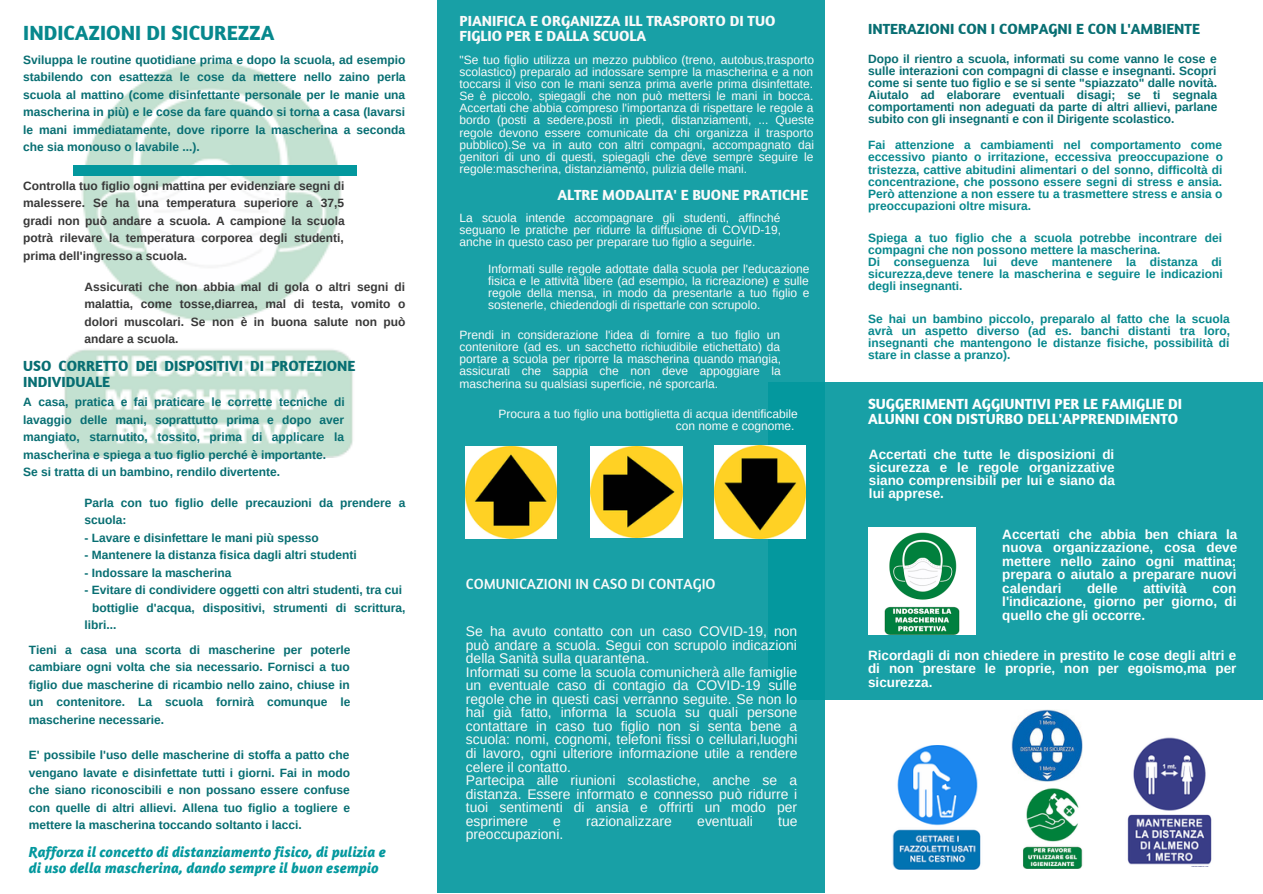
<style>
.page{position:relative;width:1263px;height:894px;background:#fff}
.page>*{position:absolute;margin:0;border:0;box-sizing:border-box;transform-origin:0 0}
.t1{font:700 21px "Amaranth";color:#07888d}
.t2{font:italic 700 15px/16.4px "Amaranth";color:#03989e}
.t3{font:700 15px/15.3px "Amaranth";color:#fafafa}
.t4{font:700 15px/15.3px "Amaranth";color:#076e72}
.t5{font:700 15px/15.3px "Amaranth";color:#fff}
.t6{font:15px "Amaranth";color:#fafafa}
.t7{font:13.95px/13.5px "Arimo";color:#fafafa}
.t8{font:700 13.5px/13.5px "Arimo";color:#fff;text-align:justify}
.t9{font:700 12px/17.5px "Arimo";color:#076e72;text-align:justify}
.t10{font:12px/12px "Arimo";color:#fafafa;text-align:justify}
.t11{font:700 12px/12px "Arimo";color:#07888d;text-align:justify}
.t12{font:700 12px/17.5px "Arimo";color:#383838;text-align:justify}
</style>
<div class="page">
<div style="left:437px;top:0;width:387px;height:892px;background:#18a0a6"></div>
<img style="left:64px;top:62px;width:293px;height:395px">
<div style="left:73px;top:165px;width:283px;height:10px;background:#03989e"></div>
<img style="left:466px;top:446px;width:91px;height:92px">
<svg style="left:768px;top:382px;width:495px;height:317px;background:#169fa5"></svg>
<img style="left:714px;top:445px;width:91px;height:93px">
<img style="left:591px;top:446px;width:92px;height:91px">
<img style="left:892px;top:745px;width:89px;height:123px">
<img style="left:1011px;top:709px;width:72px;height:72px">
<img style="left:869px;top:527px;width:107px;height:107px">
<img style="left:1023px;top:788px;width:60px;height:80px">
<img style="left:1127px;top:737px;width:85px;height:128px">
<h1 class="t1" style="left:23px;top:19px;width:253px">INDICAZIONI DI SICUREZZA</h1>
<p class="t9" style="left:23px;top:51px;width:384px">Sviluppa le routine quotidiane prima e dopo la scuola, ad esempio stabilendo con esattezza le cose da mettere nello zaino perla scuola al mattino (come disinfettante personale per le manie una mascherina in più) e le cose da fare quando si torna a casa (lavarsi le mani immediatamente, dove riporre la mascherina a seconda che sia monouso o lavabile ...).</p>
<p class="t12" style="left:23px;top:177px;width:323px">Controlla tuo figlio ogni mattina per evidenziare segni di malessere. Se ha una temperatura superiore a 37,5 gradi non può andare a scuola. A campione la scuola potrà rilevare la temperatura corporea degli studenti, prima dell'ingresso a scuola.</p>
<p class="t12" style="left:84px;top:277px;width:323px">Assicurati che non abbia mal di gola o altri segni di malattia, come tosse,diarrea, mal di testa, vomito o dolori muscolari. Se non è in buona salute non può andare a scuola.</p>
<p class="t4" style="left:23px;top:358px;width:334px">USO CORRETTO DEI DISPOSITIVI DI PROTEZIONE<br>INDIVIDUALE</p>
<p class="t9" style="left:23px;top:393px;width:323px;text-align:left">A casa, pratica e fai praticare le corrette tecniche di lavaggio delle mani, soprattutto prima e dopo aver mangiato, starnutito, tossito, prima di applicare la mascherina e spiega a tuo figlio perché è importante.<br>Se si tratta di un bambino, rendilo divertente.</p>
<p class="t9" style="left:84px;top:493px;width:322px">Parla con tuo figlio delle precauzioni da prendere a scuola:</p>
<p class="t9" style="left:84px;top:528px;width:236px">- Lavare e disinfettare le mani più spesso</p>
<p class="t9" style="left:84px;top:546px;width:274px">- Mantenere la distanza fisica dagli altri studenti</p>
<p class="t9" style="left:84px;top:563px;width:149px">- Indossare la mascherina</p>
<p class="t9" style="left:84px;top:581px;width:319px">- Evitare di condividere oggetti con altri studenti, tra cui</p>
<p class="t9" style="left:92px;top:598px;width:315px">bottiglie d'acqua, dispositivi, strumenti di scrittura,</p>
<p class="t9" style="left:84px;top:616px;width:33px">libri...</p>
<p class="t9" style="left:29px;top:640px;width:323px">Tieni a casa una scorta di mascherine per poterle cambiare ogni volta che sia necessario. Fornisci a tuo figlio due mascherine di ricambio nello zaino, chiuse in un contenitore. La scuola fornirà comunque le mascherine necessarie.</p>
<p class="t9" style="left:29px;top:745px;width:323px">E' possibile l'uso delle mascherine di stoffa a patto che vengano lavate e disinfettate tutti i giorni. Fai in modo che siano riconoscibili e non possano essere confuse con quelle di altri allievi. Allena tuo figlio a togliere e mettere la mascherina toccando soltanto i lacci.</p>
<p class="t2" style="left:29px;top:843px;width:358px">Rafforza il concetto di distanziamento fisico, di pulizia e di uso della mascherina, dando sempre il buon esempio</p>
<p class="t3" style="left:460px;top:13px;width:317px">PIANIFICA E ORGANIZZA ILL TRASPORTO DI TUO<br>FIGLIO PER E DALLA SCUOLA</p>
<p class="t10" style="left:460px;top:54px;width:356px">"Se tuo figlio utilizza un mezzo pubblico (treno, autobus,trasporto scolastico) preparalo ad indossare sempre la mascherina e a non toccarsi il viso con le mani senza prima averle prima disinfettate.<br>Se è piccolo, spiegagli che non può mettersi le mani in bocca.<br>Accertati che abbia compreso l'importanza di rispettare le regole a bordo (posti a sedere,posti in piedi, distanziamenti, ... Queste regole devono essere comunicate da chi organizza il trasporto pubblico).Se va in auto con altri compagni, accompagnato dai genitori di uno di questi, spiegagli che deve sempre seguire le regole:mascherina, distanziamento, pulizia delle mani.</p>
<p class="t3" style="left:557px;top:187px;width:253px">ALTRE MODALITA' E BUONE PRATICHE</p>
<p class="t10" style="left:460px;top:212px;width:323px">La scuola intende accompagnare gli studenti, affinché seguano le pratiche per ridurre la diffusione di COVID-19, anche in questo caso per preparare tuo figlio a seguirle.</p>
<p class="t10" style="left:488px;top:263px;width:323px">Informati sulle regole adottate dalla scuola per l'educazione fisica e le attività libere (ad esempio, la ricreazione) e sulle regole della mensa, in modo da presentarle a tuo figlio e sostenerle, chiedendogli di rispettarle con scrupolo.</p>
<p class="t10" style="left:460px;top:329px;width:323px">Prendi in considerazione l'idea di fornire a tuo figlio un contenitore (ad es. un sacchetto richiudibile etichettato) da portare a scuola per riporre la mascherina quando mangia, assicurati che sappia che non deve appoggiare la mascherina su qualsiasi superficie, né sporcarla.</p>
<p class="t10" style="left:499px;top:407px;width:301px;text-align:right">Procura a tuo figlio una bottiglietta di acqua identificabile con nome e cognome.</p>
<p class="t6" style="left:466px;top:574px;width:251px">COMUNICAZIONI IN CASO DI CONTAGIO</p>
<p class="t7" style="left:466px;top:624px;width:333px">Se ha avuto contatto con un caso COVID-19, non può andare a scuola. Segui con scrupolo indicazioni della Sanità sulla quarantena.<br>Informati su come la scuola comunicherà alle famiglie un eventuale caso di contagio da COVID-19 sulle regole che in questi casi verranno seguite. Se non lo hai già fatto, informa la scuola su quali persone contattare in caso tuo figlio non si senta bene a scuola: nomi, cognomi, telefoni fissi o cellulari,luoghi di lavoro, ogni ulteriore informazione utile a rendere celere il contatto.<br>Partecipa alle riunioni scolastiche, anche se a distanza. Essere informato e connesso può ridurre i tuoi sentimenti di ansia e offrirti un modo per esprimere</p>
<p class="t7" style="left:553px;top:814px;width:9px">e</p>
<p class="t7" style="left:586px;top:814px;width:87px">razionalizzare</p>
<p class="t7" style="left:697px;top:814px;width:57px">eventuali</p>
<p class="t7" style="left:778px;top:814px;width:21px">tue</p>
<p class="t7" style="left:466px;top:827px;width:99px">preoccupazioni.</p>
<p class="t4" style="left:868px;top:20px;width:333px">INTERAZIONI CON I COMPAGNI E CON L'AMBIENTE</p>
<p class="t9" style="left:868px;top:53px;width:351px;line-height:12px">Dopo il rientro a scuola, informati su come vanno le cose e sulle interazioni con compagni di classe e insegnanti. Scopri come si sente tuo figlio e se si sente "spiazzato" dalle novità.<br>Aiutalo ad elaborare eventuali disagi; se ti segnala comportamenti non adeguati da parte di altri allievi, parlane subito con gli insegnanti e con il Dirigente scolastico.</p>
<p class="t11" style="left:868px;top:139px;width:356px">Fai attenzione a cambiamenti nel comportamento come eccessivo pianto o irritazione, eccessiva preoccupazione o tristezza, cattive abitudini alimentari o del sonno, difficoltà di concentrazione, che possono essere segni di stress e ansia.<br>Però attenzione a non essere tu a trasmettere stress e ansia o preoccupazioni oltre misura.</p>
<p class="t11" style="left:868px;top:232px;width:356px;text-align:left">Spiega a tuo figlio che a scuola potrebbe incontrare dei compagni che non possono mettere la mascherina.<br>Di conseguenza lui deve mantenere la distanza di sicurezza,deve tenere la mascherina e seguire le indicazioni degli insegnanti.</p>
<p class="t11" style="left:868px;top:313px;width:363px">Se hai un bambino piccolo, preparalo al fatto che la scuola avrà un aspetto diverso (ad es. banchi distanti tra loro, insegnanti che mantengono le distanze fisiche, possibilità di stare in classe a pranzo).</p>
<p class="t5" style="left:868px;top:395px;width:316px">SUGGERIMENTI AGGIUNTIVI PER LE FAMIGLIE DI<br>ALUNNI CON DISTURBO DELL'APPRENDIMENTO</p>
<p class="t8" style="left:869px;top:447px;width:248px">Accertati che tutte le disposizioni di sicurezza e le regole organizzative siano comprensibili per lui e siano da lui apprese.</p>
<p class="t8" style="left:1002px;top:527px;width:236px">Accertati che abbia ben chiara la nuova organizzazione, cosa deve mettere nello zaino ogni mattina; prepara o aiutalo a preparare nuovi calendari</p>
<p class="t8" style="left:1087px;top:581px;width:32px">delle</p>
<p class="t8" style="left:1143px;top:581px;width:45px">attività</p>
<p class="t8" style="left:1002px;top:581px;width:236px;text-indent:210px">con l'indicazione, giorno per giorno, di quello che gli occorre.</p>
<p class="t8" style="left:868px;top:648px;width:370px">Ricordagli di non chiedere in prestito le cose degli altri e di non prestare le proprie, non per egoismo,ma per sicurezza.</p>
</div>
